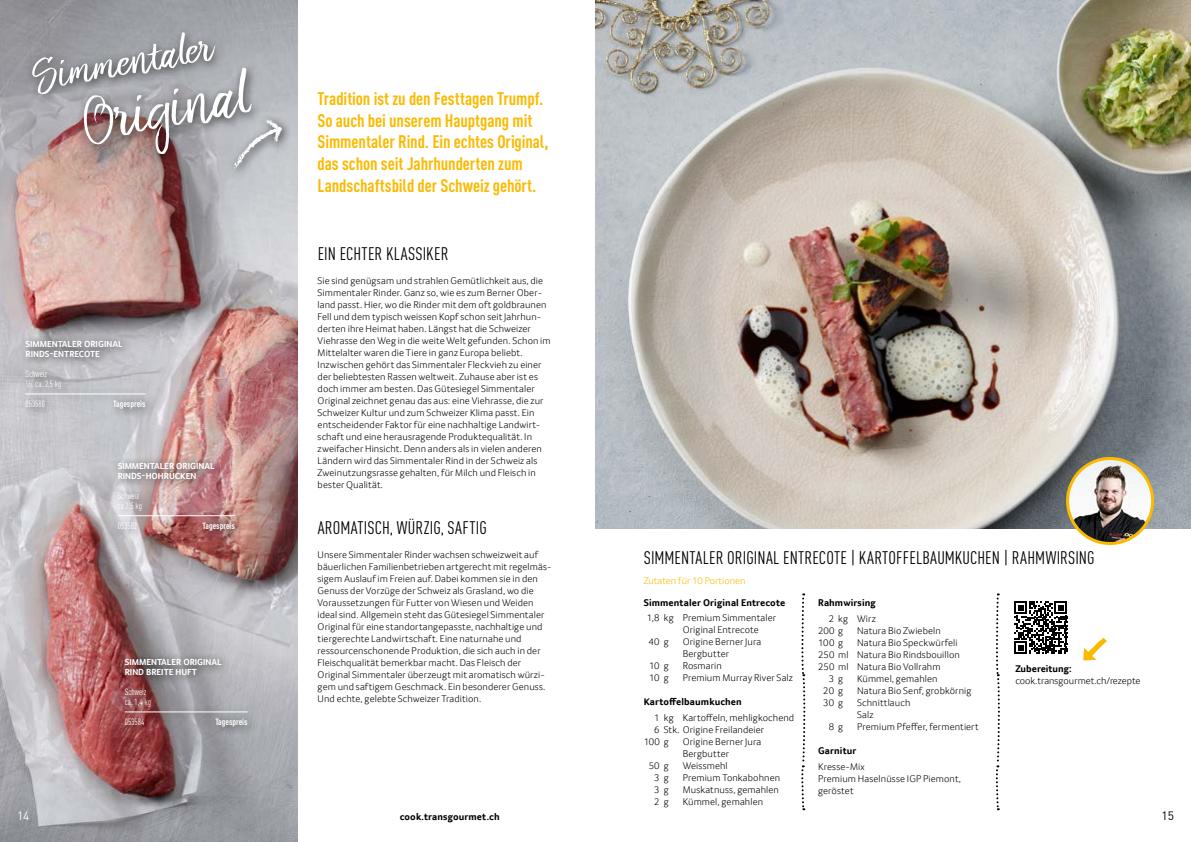
<style>
.page{position:relative;width:1191px;height:842px;background:#fff}
.page>*{position:absolute;margin:0;border:0;box-sizing:border-box;transform-origin:0 0}
.handfont{font:68px "Transgourmet Handfont";color:#fff}
.handfont-2{font:48px "Transgourmet Handfont";color:#fff}
.Titel_Redaktion{font:700 condensed 18px/21.6px "DIN Pro";letter-spacing:-.005em;color:#fbba00}
.Titel_Redaktion-2{font:condensed 18px "DIN Pro";letter-spacing:.005em;color:#000}
.t1{font:12px "DIN Pro";color:#000}
.t2{font:12px "DIN Pro";color:#fff}
.Fliesstext_Redaktion{font:300 10px/12px "Transgourmet";letter-spacing:.01em;color:#000}
.rezept{font:300 10px/12px "Transgourmet";letter-spacing:.01em;color:#000}
.rezept-2{font:700 10px "Transgourmet";letter-spacing:.01em;color:#000}
.t3{font:300 10px "Transgourmet";color:#fbba00}
.Fliesstext_Redaktion-2{font:700 10px "Transgourmet";letter-spacing:.01em;color:#000}
.Titel{font:700 9px/10px "Transgourmet";color:#fff}
.grundtext_d{font:condensed 9px "DIN Pro";color:#fff}
.art-nr_Einheit{font:700 condensed 9px "DIN Pro";color:#fff}
.art-nr_Einheit-2{font:condensed 9px "DIN Pro";color:#fff}
</style>
<div class="page">
<img style="left:0;top:0;width:298px;height:842px">
<img style="left:595px;top:0;width:596px;height:529px">
<div style="left:25px;top:26px;width:237px;height:139px;background:#000;opacity:.75"></div>
<img style="left:1067px;top:458px;width:85px;height:85px;border-radius:43px">
<div style="left:1066px;top:457px;width:88px;height:88px;border:3px solid #fbba00;border-radius:50%"></div>
<svg style="left:801px;top:593px;width:4px;height:217px"></svg>
<svg style="left:995px;top:593px;width:5px;height:217px"></svg>
<svg style="left:1014px;top:601px;width:53px;height:53px"></svg>
<svg style="left:1083px;top:638px;width:23px;height:23px"></svg>
<div style="left:225px;top:113px;width:68px;height:71px;background:#000;opacity:.75"></div>
<svg style="left:230px;top:118px;width:52px;height:59px;background:#bbbec2"></svg>
<div style="left:19px;top:334px;width:137px;height:86px;background:#000;opacity:.75"></div>
<hr style="left:26px;top:394px;width:120px;height:1px;background:#fff">
<div style="left:111px;top:455px;width:134px;height:86px;background:#000;opacity:.75"></div>
<hr style="left:118px;top:515px;width:117px;height:1px;background:#fff">
<div style="left:118px;top:651px;width:140px;height:87px;background:#000;opacity:.75"></div>
<hr style="left:125px;top:712px;width:123px;height:1px;background:#fff">
<p class="handfont-2" style="left:30px;top:49px;width:183px;rotate:-10deg">Simmentaler</p>
<p class="handfont" style="left:79px;top:83px;width:173px;rotate:-10deg">Original</p>
<p class="Titel" style="left:26px;top:339px;width:99px">SIMMENTALER ORIGINAL<br>RINDS-ENTRECOTE</p>
<p class="grundtext_d" style="left:26px;top:367px;width:23px">Schweiz</p>
<p class="grundtext_d" style="left:26px;top:377px;width:37px">1/2, ca. 2,5 kg</p>
<p class="art-nr_Einheit-2" style="left:26px;top:397px;width:21px">053580</p>
<p class="art-nr_Einheit" style="left:113px;top:397px;width:34px">Tagespreis</p>
<p class="Titel" style="left:118px;top:461px;width:99px">SIMMENTALER ORIGINAL<br>RINDS-HOHRÜCKEN</p>
<p class="grundtext_d" style="left:118px;top:489px;width:23px">Schweiz</p>
<p class="grundtext_d" style="left:118px;top:499px;width:26px">ca 2,5 kg</p>
<p class="art-nr_Einheit-2" style="left:118px;top:519px;width:21px">053582</p>
<p class="art-nr_Einheit" style="left:203px;top:519px;width:34px">Tagespreis</p>
<p class="t2" style="left:17px;top:806px;width:14px">14</p>
<p class="Titel" style="left:125px;top:657px;width:99px">SIMMENTALER ORIGINAL</p>
<p class="Titel" style="left:125px;top:667px;width:74px">RIND BREITE HUFT</p>
<p class="grundtext_d" style="left:125px;top:685px;width:23px">Schweiz</p>
<p class="grundtext_d" style="left:125px;top:695px;width:28px">ca. 1,4 kg</p>
<p class="art-nr_Einheit-2" style="left:125px;top:715px;width:21px">053584</p>
<p class="art-nr_Einheit" style="left:215px;top:715px;width:34px">Tagespreis</p>
<p class="Titel_Redaktion" style="left:317px;top:86px;width:227px">Tradition ist zu den Festtagen Trumpf.</p>
<p class="Titel_Redaktion" style="left:317px;top:108px;width:232px">So auch bei unserem Hauptgang mit<br>Simmentaler Rind. Ein echtes Original, das schon seit Jahrhunderten zum</p>
<p class="Titel_Redaktion" style="left:317px;top:173px;width:220px">Landschaftsbild der Schweiz gehört.</p>
<p class="Titel_Redaktion-2" style="left:318px;top:241px;width:132px">EIN ECHTER KLASSIKER</p>
<p class="Fliesstext_Redaktion" style="left:317px;top:275px;width:235px">Sie sind genügsam und strahlen Gemütlichkeit aus, die Simmentaler Rinder. Ganz so, wie es zum Berner Ober&shy;land passt. Hier, wo die Rinder mit dem oft goldbraunen Fell und dem typisch weissen Kopf schon seit Jahrhun&shy;derten ihre Heimat haben. Längst hat die Schweizer Viehrasse den Weg in die weite Welt gefunden. Schon im Mittelalter waren die Tiere in ganz Europa beliebt.<br>Inzwischen gehört das Simmentaler Fleckvieh zu einer der beliebtesten Rassen weltweit. Zuhause aber ist es doch immer am besten. Das Gütesiegel Simmentaler Original zeichnet genau das aus: eine Viehrasse, die zur Schweizer Kultur und zum Schweizer Klima passt. Ein entscheidender Faktor für eine nachhaltige Landwirt&shy;schaft und eine herausragende Produktequalität. In zweifacher Hinsicht. Denn anders als in vielen anderen Ländern wird das Simmentaler Rind in der Schweiz als Zweinutzungsrasse gehalten, für Milch und Fleisch in bester Qualität.</p>
<p class="Titel_Redaktion-2" style="left:318px;top:515px;width:171px">AROMATISCH, WÜRZIG, SAFTIG</p>
<p class="Fliesstext_Redaktion" style="left:317px;top:549px;width:235px">Unsere Simmentaler Rinder wachsen schweizweit auf bäuerlichen Familienbetrieben artgerecht mit regelmäs&shy;sigem Auslauf im Freien auf. Dabei kommen sie in den Genuss der Vorzüge der Schweiz als Grasland, wo die Voraussetzungen für Futter von Wiesen und Weiden ideal sind. Allgemein steht das Gütesiegel Simmentaler Original für eine standortangepasste, nachhaltige und tiergerechte Landwirtschaft. Eine naturnahe und ressourcenschonende Produktion, die sich auch in der Fleischqualität bemerkbar macht. Das Fleisch der Original Simmentaler überzeugt mit aromatisch würzi&shy;gem und saftigem Geschmack. Ein besonderer Genuss.<br>Und echte, gelebte Schweizer Tradition.</p>
<p class="Titel_Redaktion-2" style="left:644px;top:545px;width:452px">SIMMENTALER ORIGINAL ENTRECOTE | KARTOFFELBAUMKUCHEN | RAHMWIRSING</p>
<p class="rezept-2" style="left:643px;top:597px;width:143px">Simmentaler Original Entrecote</p>
<p class="rezept" style="left:682px;top:612px;width:95px;text-indent:-36px">1,8 kg Premium Simmentaler<br>Original Entrecote</p>
<p class="rezept" style="left:648px;top:636px;width:22px">40 g</p>
<p class="rezept" style="left:682px;top:636px;width:80px">Origine Berner Jura</p>
<p class="rezept" style="left:682px;top:648px;width:48px">Bergbutter</p>
<p class="rezept" style="left:649px;top:660px;width:21px">10 g</p>
<p class="rezept" style="left:682px;top:660px;width:41px">Rosmarin</p>
<p class="rezept" style="left:649px;top:672px;width:21px">10 g</p>
<p class="rezept" style="left:682px;top:672px;width:112px">Premium Murray River Salz</p>
<p class="rezept-2" style="left:643px;top:696px;width:100px">Kartoffelbaumkuchen</p>
<p class="rezept" style="left:654px;top:712px;width:141px">1 kg Kartoffeln, mehligkochend</p>
<p class="rezept" style="left:654px;top:724px;width:111px">6 Stk. Origine Freilandeier</p>
<p class="rezept" style="left:643px;top:736px;width:27px">100 g</p>
<p class="rezept" style="left:682px;top:736px;width:80px">Origine Berner Jura</p>
<p class="rezept" style="left:682px;top:748px;width:48px">Bergbutter</p>
<p class="rezept" style="left:649px;top:760px;width:22px">50 g</p>
<p class="rezept" style="left:682px;top:760px;width:46px">Weissmehl</p>
<p class="rezept" style="left:654px;top:772px;width:16px">3 g</p>
<p class="rezept" style="left:682px;top:772px;width:99px">Premium Tonkabohnen</p>
<p class="rezept" style="left:654px;top:784px;width:16px">3 g</p>
<p class="rezept" style="left:682px;top:784px;width:98px">Muskatnuss, gemahlen</p>
<p class="rezept" style="left:654px;top:796px;width:16px">2 g</p>
<p class="rezept" style="left:682px;top:796px;width:82px">Kümmel, gemahlen</p>
<p class="t3" style="left:643px;top:575px;width:103px">Zutaten für 10 Portionen</p>
<p class="rezept-2" style="left:818px;top:597px;width:59px">Rahmwirsing</p>
<p class="rezept" style="left:828px;top:613px;width:49px">2 kg Wirz</p>
<p class="rezept" style="left:818px;top:625px;width:27px">200 g</p>
<p class="rezept" style="left:857px;top:625px;width:85px">Natura Bio Zwiebeln</p>
<p class="rezept" style="left:818px;top:637px;width:27px">100 g</p>
<p class="rezept" style="left:857px;top:637px;width:102px">Natura Bio Speckwürfeli</p>
<p class="rezept" style="left:818px;top:649px;width:143px">250 ml Natura Bio Rindsbouillon</p>
<p class="rezept" style="left:818px;top:661px;width:124px">250 ml Natura Bio Vollrahm</p>
<p class="rezept" style="left:828px;top:673px;width:16px">3 g</p>
<p class="rezept" style="left:857px;top:673px;width:82px">Kümmel, gemahlen</p>
<p class="rezept" style="left:823px;top:685px;width:21px">20 g</p>
<p class="rezept" style="left:857px;top:685px;width:116px">Natura Bio Senf, grobkörnig</p>
<p class="rezept" style="left:823px;top:697px;width:21px">30 g</p>
<p class="rezept" style="left:857px;top:697px;width:55px">Schnittlauch</p>
<p class="rezept" style="left:857px;top:709px;width:18px">Salz</p>
<p class="rezept" style="left:828px;top:721px;width:16px">8 g</p>
<p class="rezept" style="left:857px;top:721px;width:123px">Premium Pfeffer, fermentiert</p>
<p class="rezept-2" style="left:818px;top:745px;width:40px">Garnitur</p>
<p class="rezept" style="left:818px;top:761px;width:48px">Kresse-Mix</p>
<p class="rezept" style="left:818px;top:773px;width:144px">Premium Haselnüsse IGP Piemont,</p>
<p class="rezept" style="left:818px;top:785px;width:37px">geröstet</p>
<p class="rezept-2" style="left:1015px;top:663px;width:58px">Zubereitung:</p>
<p class="rezept" style="left:1015px;top:675px;width:127px">cook.transgourmet.ch/rezepte</p>
<p class="Fliesstext_Redaktion-2" style="left:400px;top:810px;width:101px">cook.transgourmet.ch</p>
<p class="t1" style="left:1161px;top:806px;width:14px">15</p>
</div>
